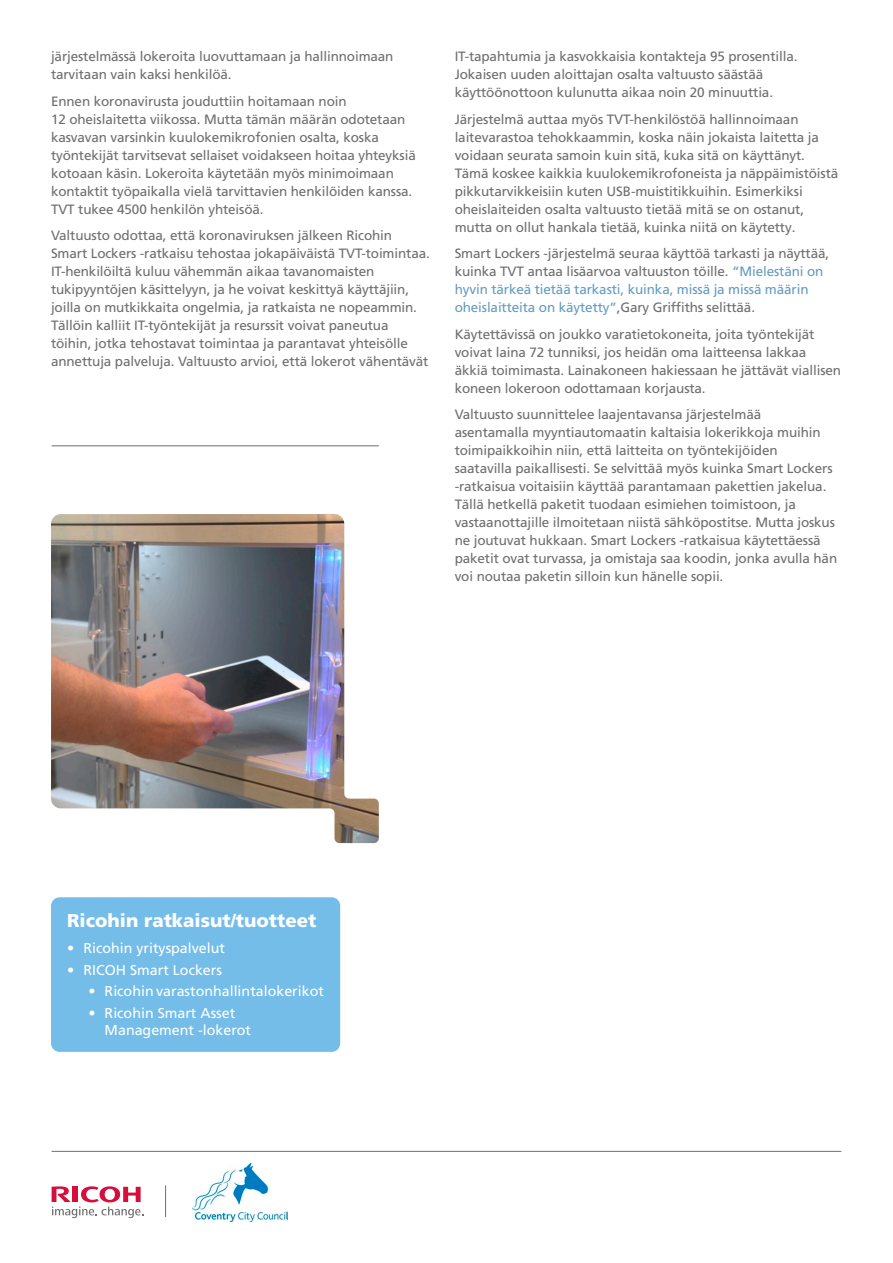
<style>
.page{position:relative;width:893px;height:1263px;background:#fff}
.page>*{position:absolute;margin:0;border:0;box-sizing:border-box;transform-origin:0 0}
.Box_titulek{font:900 18.6px "Frutiger LT Pro";color:#fff}
.t1{font:14.25px/17.2px "Frutiger LT Pro";color:#fff}
.Text_base{font:13.5px/18px "Frutiger LT Pro";letter-spacing:-.01em;color:#6e6e6e}
.s1{color:#639cc0}
</style>
<div class="page">
<svg style="left:52px;top:1186px;width:91px;height:32px"></svg>
<hr style="left:52px;top:1151px;width:789px;height:1px;background:#6e6e6e">
<img style="left:51px;top:514px;width:328px;height:329px">
<hr style="left:165px;top:1185px;width:1px;height:32px;background:#6e6e6e">
<img style="left:192px;top:1164px;width:95px;height:57px">
<div style="left:51px;top:897px;width:289px;height:155px;background:#74bde9;border-radius:9px"></div>
<hr style="left:52px;top:445px;width:327px;height:1px;background:#6e6e6e">
<p class="Text_base" style="left:51px;top:48px;width:344px">järjestelmässä lokeroita luovuttamaan ja hallinnoimaan tarvitaan vain kaksi henkilöä.</p>
<p class="Text_base" style="left:51px;top:92px;width:366px">Ennen koronavirusta jouduttiin hoitamaan noin<br>12 oheislaitetta viikossa. Mutta tämän määrän odotetaan kasvavan varsinkin kuulokemikrofonien osalta, koska työntekijät tarvitsevat sellaiset voidakseen hoitaa yhteyksiä kotoaan käsin. Lokeroita käytetään myös minimoimaan kontaktit työpaikalla vielä tarvittavien henkilöiden kanssa.<br>TVT tukee 4500 henkilön yhteisöä.</p>
<p class="Text_base" style="left:51px;top:227px;width:380px">Valtuusto odottaa, että koronaviruksen jälkeen Ricohin Smart Lockers -ratkaisu tehostaa jokapäiväistä TVT-toimintaa.<br>IT-henkilöiltä kuluu vähemmän aikaa tavanomaisten tukipyyntöjen käsittelyyn, ja he voivat keskittyä käyttäjiin, joilla on mutkikkaita ongelmia, ja ratkaista ne nopeammin.<br>Tällöin kalliit IT-työntekijät ja resurssit voivat paneutua töihin, jotka tehostavat toimintaa ja parantavat yhteisölle annettuja palveluja. Valtuusto arvioi, että lokerot vähentävät</p>
<p class="Text_base" style="left:455px;top:48px;width:344px">IT-tapahtumia ja kasvokkaisia kontakteja 95 prosentilla.<br>Jokaisen uuden aloittajan osalta valtuusto säästää käyttöönottoon kulunutta aikaa noin 20 minuuttia.</p>
<p class="Text_base" style="left:455px;top:110px;width:385px">Järjestelmä auttaa myös TVT-henkilöstöä hallinnoimaan laitevarastoa tehokkaammin, koska näin jokaista laitetta ja voidaan seurata samoin kuin sitä, kuka sitä on käyttänyt.<br>Tämä koskee kaikkia kuulokemikrofoneista ja näppäimistöistä pikkutarvikkeisiin kuten USB-muistitikkuihin. Esimerkiksi oheislaiteiden osalta valtuusto tietää mitä se on ostanut, mutta on ollut hankala tietää, kuinka niitä on käytetty.</p>
<p class="Text_base" style="left:455px;top:245px;width:376px">Smart Lockers -järjestelmä seuraa käyttöä tarkasti ja näyttää, kuinka TVT antaa lisäarvoa valtuuston töille. <span class="s1">“Mielestäni on hyvin tärkeä tietää tarkasti, kuinka, missä ja missä määrin oheislaitteita on käytetty”</span>,Gary Griffiths selittää.</p>
<p class="Text_base" style="left:455px;top:325px;width:388px">Käytettävissä on joukko varatietokoneita, joita työntekijät voivat laina 72 tunniksi, jos heidän oma laitteensa lakkaa äkkiä toimimasta. Lainakoneen hakiessaan he jättävät viallisen koneen lokeroon odottamaan korjausta.</p>
<p class="Text_base" style="left:455px;top:406px;width:384px">Valtuusto suunnittelee laajentavansa järjestelmää asentamalla myyntiautomaatin kaltaisia lokerikkoja muihin toimipaikkoihin niin, että laitteita on työntekijöiden saatavilla paikallisesti. Se selvittää myös kuinka Smart Lockers -ratkaisua voitaisiin käyttää parantamaan pakettien jakelua.<br>Tällä hetkellä paketit tuodaan esimiehen toimistoon, ja vastaanottajille ilmoitetaan niistä sähköpostitse. Mutta joskus ne joutuvat hukkaan. Smart Lockers -ratkaisua käytettäessä paketit ovat turvassa, ja omistaja saa koodin, jonka avulla hän voi noutaa paketin silloin kun hänelle sopii.</p>
<p class="Box_titulek" style="left:67px;top:910px;width:251px">Ricohin ratkaisut/tuotteet</p>
<p class="t1" style="left:67px;top:940px;width:159px">• Ricohin yrityspalvelut</p>
<p class="t1" style="left:67px;top:961px;width:156px">• RICOH Smart Lockers</p>
<p class="t1" style="left:88px;top:983px;width:237px">• Ricohin varastonhallintalokerikot</p>
<p class="t1" style="left:105px;top:1004px;width:148px;text-indent:-16px">• Ricohin Smart Asset<br>Management -lokerot</p>
</div>
